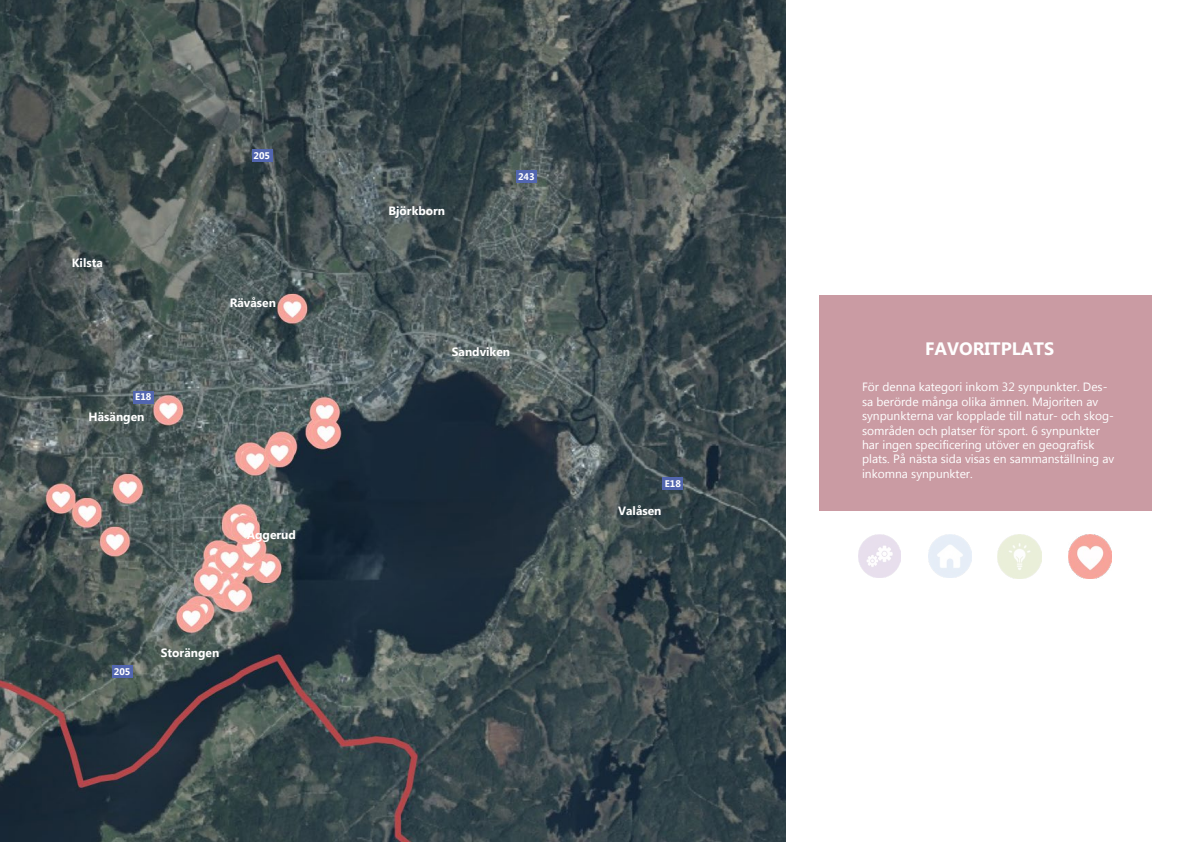
<style>
.page{position:relative;width:1191px;height:842px;background:#fff}
.page>*{position:absolute;margin:0;border:0;box-sizing:border-box;transform-origin:0 0}
.Titel_H3{font:700 18px "Microsoft Phags Pa";color:#fff}
.KAPITELSIDA_Introtext{font:12px/14.4px "Microsoft New Tai Lue";color:#fff}
.KAPITELSIDA_Introtext-2{font:700 12px "Microsoft New Tai Lue";color:#fff}
.KAPITELSIDA_Introtext-3{font:700 9.6px "Microsoft New Tai Lue";color:#fff}
</style>
<div class="page">
<div style="left:819px;top:295px;width:332px;height:215px;background:#ca9ba3"></div>
<img style="left:1068px;top:534px;width:43px;height:44px">
<img style="left:997px;top:534px;width:44px;height:44px">
<img style="left:928px;top:534px;width:43px;height:43px">
<img style="left:858px;top:534px;width:43px;height:43px">
<img style="left:0;top:0;width:785px;height:842px">
<div style="left:133px;top:391px;width:21px;height:13px;background:#5266af"></div>
<div style="left:112px;top:666px;width:21px;height:12px;background:#5266af"></div>
<div style="left:252px;top:149px;width:20px;height:13px;background:#5266af"></div>
<div style="left:516px;top:170px;width:21px;height:13px;background:#5266af"></div>
<div style="left:662px;top:477px;width:21px;height:13px;background:#5266af"></div>
<p class="KAPITELSIDA_Introtext-2" style="left:72px;top:256px;width:33px">Kilsta</p>
<p class="KAPITELSIDA_Introtext-3" style="left:135px;top:392px;width:18px">E18</p>
<p class="KAPITELSIDA_Introtext-2" style="left:89px;top:410px;width:57px">Häsängen</p>
<p class="KAPITELSIDA_Introtext-3" style="left:253px;top:150px;width:18px">205</p>
<p class="KAPITELSIDA_Introtext-2" style="left:230px;top:296px;width:48px">Rävåsen</p>
<p class="KAPITELSIDA_Introtext-2" style="left:247px;top:528px;width:51px">Aggerud</p>
<p class="KAPITELSIDA_Introtext-3" style="left:114px;top:666px;width:18px">205</p>
<p class="KAPITELSIDA_Introtext-2" style="left:161px;top:646px;width:60px">Storängen</p>
<p class="KAPITELSIDA_Introtext-2" style="left:388px;top:203px;width:58px">Björkborn</p>
<p class="KAPITELSIDA_Introtext-3" style="left:518px;top:171px;width:18px">243</p>
<p class="KAPITELSIDA_Introtext-2" style="left:452px;top:345px;width:60px">Sandviken</p>
<p class="KAPITELSIDA_Introtext-3" style="left:664px;top:478px;width:18px">E18</p>
<p class="KAPITELSIDA_Introtext-2" style="left:618px;top:504px;width:45px">Valåsen</p>
<h3 class="Titel_H3" style="left:925px;top:335px;width:131px">FAVORITPLATS</h3>
<p class="KAPITELSIDA_Introtext" style="left:862px;top:381px;width:254px">För denna kategori inkom 32 synpunkter. Des&shy;sa berörde många olika ämnen. Majoriten av synpunkterna var kopplade till natur- och skog&shy;sområden och platser för sport. 6 synpunkter har ingen specificering utöver en geografisk plats. På nästa sida visas en sammanställning av inkomna synpunkter.</p>
</div>
